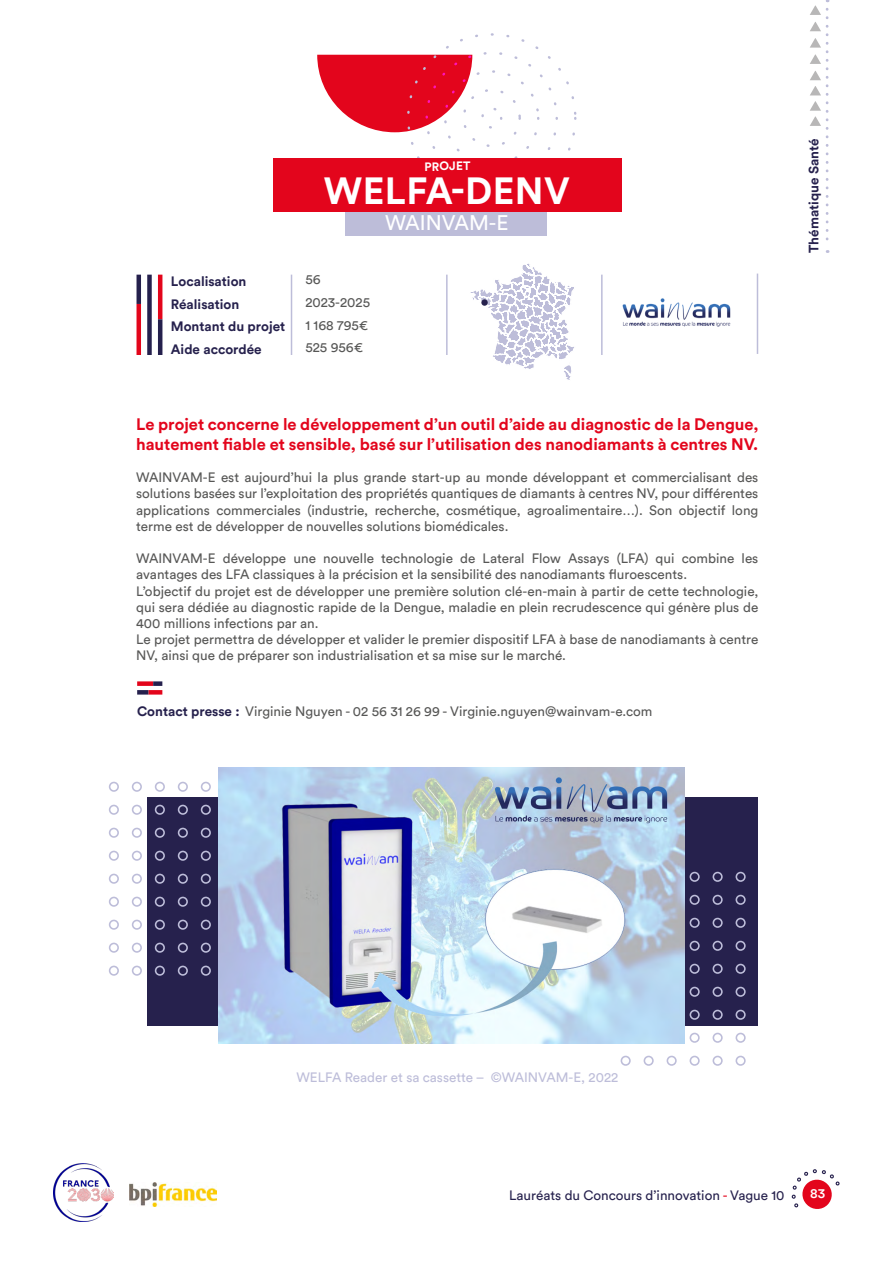
<style>
.page{position:relative;width:893px;height:1263px;background:#fff}
.page>*{position:absolute;margin:0;border:0;box-sizing:border-box;transform-origin:0 0}
.t1{font:700 37.5px "Circular Std";letter-spacing:.01em;color:#fff}
.t2{font:21px "Circular Std";color:#fff}
.t3{font:700 16.5px/19.8px "Circular Std";color:#e3051c}
.t4{font:13.5px/16.2px "Circular Std";color:#575756}
.t5{font:700 13.5px/22.5px "Circular Std";color:#26214d}
.t6{font:13.5px "Circular Std";color:#bdbdd9}
.t7{font:13.5px "Circular Std";color:#26214d}
.t8{font:500 13.5px "Circular Std";color:#fff}
.t9{font:700 12px "Circular Std";color:#fff}
.s1{font-weight:700;color:#26214d}
.s2{color:#e3051c}
</style>
<div class="page">
<img style="left:130px;top:1182px;width:86px;height:24px">
<svg style="left:791px;top:1169px;width:49px;height:40px"></svg>
<img style="left:54px;top:1163px;width:59px;height:58px">
<svg style="left:470px;top:263px;width:104px;height:117px"></svg>
<hr style="left:291px;top:275px;width:1px;height:80px;background:#bdbdd9">
<hr style="left:446px;top:275px;width:2px;height:80px;background:#bdbdd9">
<hr style="left:601px;top:275px;width:2px;height:80px;background:#bdbdd9">
<hr style="left:137px;top:304px;width:4px;height:51px;background:#e3051b">
<hr style="left:137px;top:275px;width:4px;height:29px;background:#25204d">
<div style="left:147px;top:275px;width:5px;height:80px;background:#25204d"></div>
<hr style="left:158px;top:275px;width:4px;height:44px;background:#e3051b">
<hr style="left:158px;top:319px;width:4px;height:36px;background:#25204d">
<div style="left:147px;top:797px;width:610px;height:229px;background:#26214d"></div>
<svg style="left:317px;top:55px;width:155px;height:77px"></svg>
<div style="left:481px;top:107px;width:21px;height:22px;border:2px dashed #bdbdd9;border-radius:50%"></div>
<div style="left:463px;top:89px;width:58px;height:58px;border:2px dashed #bdbdd9;border-radius:50%"></div>
<div style="left:444px;top:70px;width:95px;height:96px;border:2px dashed #bdbdd9;border-radius:50%"></div>
<div style="left:345px;top:212px;width:201px;height:23px;background:#bdbdd9"></div>
<div style="left:273px;top:169px;width:348px;height:43px;background:#e3051c"></div>
<hr style="left:757px;top:274px;width:1px;height:80px;background:#bdbdd9">
<div style="left:137px;top:681px;width:16px;height:5px;background:#e3051b"></div>
<div style="left:153px;top:681px;width:9px;height:5px;background:#25204d"></div>
<div style="left:148px;top:690px;width:14px;height:5px;background:#e3051b"></div>
<div style="left:137px;top:690px;width:11px;height:5px;background:#25204d"></div>
<svg style="left:481px;top:299px;width:7px;height:7px"></svg>
<div style="left:273px;top:158px;width:348px;height:12px;background:#e3051c"></div>
<svg style="left:109px;top:781px;width:102px;height:195px"></svg>
<svg style="left:620px;top:871px;width:126px;height:195px"></svg>
<svg style="left:810px;top:0;width:18px;height:253px"></svg>
<img style="left:218px;top:768px;width:467px;height:275px">
<img style="left:622px;top:298px;width:109px;height:29px">
<p class="t9" style="left:424px;top:158px;width:48px">PROJET</p>
<p class="t5" style="left:171px;top:270px;width:116px">Localisation<br>Réalisation<br>Montant du projet<br>Aide accordée</p>
<h1 class="t1" style="left:324px;top:166px;width:247px">WELFA-DENV</h1>
<h2 class="t2" style="left:385px;top:210px;width:125px">WAINVAM-E</h2>
<p class="t4" style="left:305px;top:268px;width:66px;line-height:22.5px">56<br>2023-2025<br>1 168 795€<br>525 956€</p>
<p class="t3" style="left:136px;top:414px;width:624px">Le projet concerne le développement d’un outil d’aide au diagnostic de la Dengue, hautement fiable et sensible, basé sur l’utilisation des nanodiamants à centres NV.</p>
<p class="t4" style="left:136px;top:469px;width:624px;text-align:justify">WAINVAM-E est aujourd’hui la plus grande start-up au monde développant et commercialisant des solutions basées sur l’exploitation des propriétés quantiques de diamants à centres NV, pour différentes applications commerciales (industrie, recherche, cosmétique, agroalimentaire…). Son objectif long terme est de développer de nouvelles solutions biomédicales.</p>
<p class="t4" style="left:136px;top:550px;width:624px">WAINVAM-E développe une nouvelle technologie de Lateral Flow Assays (LFA) qui combine les avantages des LFA classiques à la précision et la sensibilité des nanodiamants fluroescents.<br>L’objectif du projet est de développer une première solution clé-en-main à partir de cette technologie, qui sera dédiée au diagnostic rapide de la Dengue, maladie en plein recrudescence qui génère plus de 400 millions infections par an.<br>Le projet permettra de développer et valider le premier dispositif LFA à base de nanodiamants à centre NV, ainsi que de préparer son industrialisation et sa mise sur le marché.</p>
<p class="t4" style="left:137px;top:702px;width:517px"><span class="s1">Contact presse :</span> Virginie Nguyen - 02 56 31 26 99 - Virginie.nguyen@wainvam-e.com</p>
<p class="t5" style="left:802px;top:253px;width:116px;rotate:-90deg">Thématique Santé</p>
<p class="t6" style="left:296px;top:1069px;width:323px">WELFA Reader et sa cassette – ©WAINVAM-E, 2022</p>
<p class="t7" style="left:509px;top:1187px;width:277px">Lauréats du Concours d’innovation <span class="s2">-</span> Vague 10</p>
<p class="t8" style="left:810px;top:1185px;width:17px">83</p>
</div>
